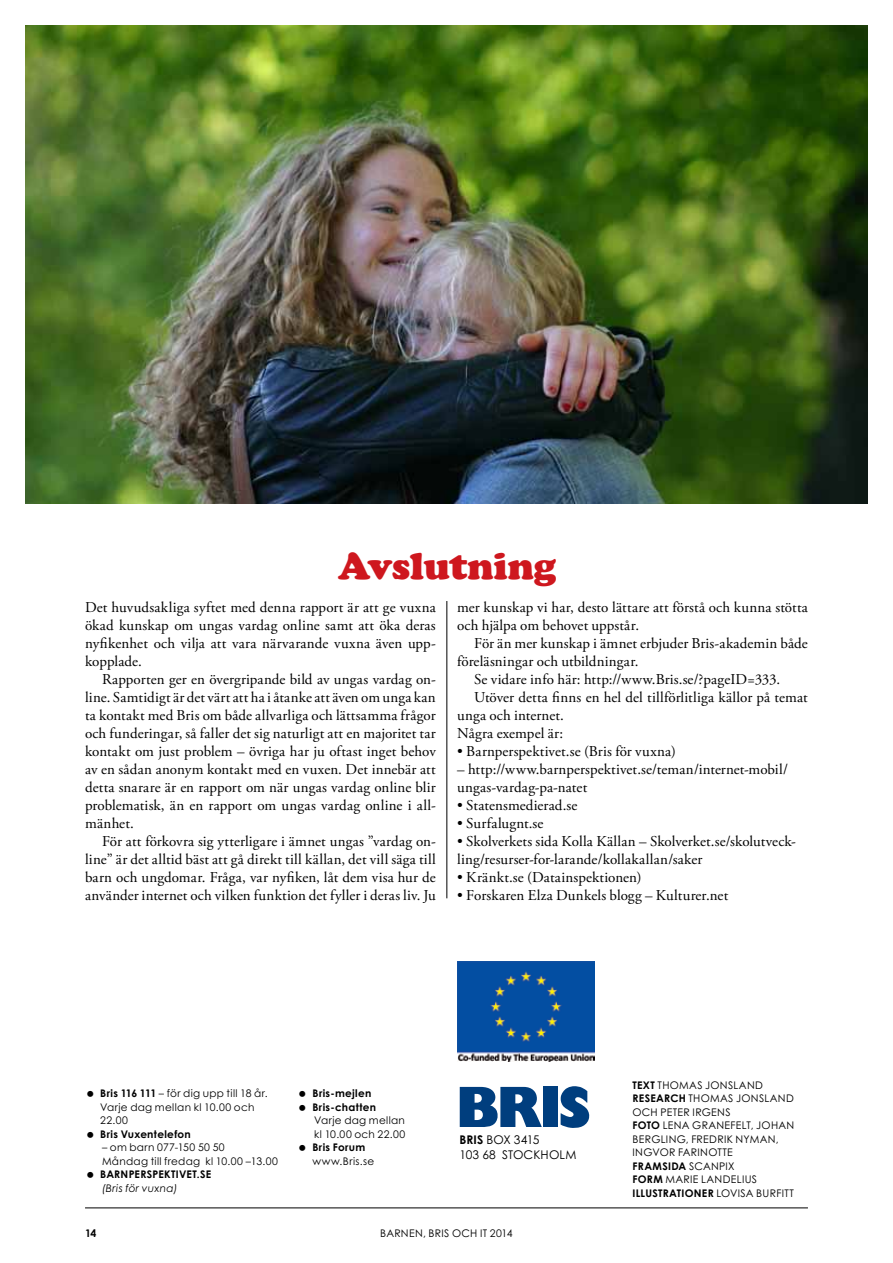
<style>
.page{position:relative;width:893px;height:1263px;background:#fff}
.page>*{position:absolute;margin:0;border:0;box-sizing:border-box;transform-origin:0 0}
.t1{font:900 39px "Cooper";letter-spacing:-.01em;color:#ce171e}
.t2{font:15px/18px "Adobe Garamond Pro";letter-spacing:.01em;color:#000;text-align:justify}
.t3{font:12px/14.4px "Century Gothic Std";letter-spacing:.01em;color:#000}
.t4{font:10.5px/13.5px "Century Gothic Std";letter-spacing:.03em;color:#000}
.t5{font:700 10.5px/13.5px "Century Gothic Std";letter-spacing:.025em;color:#000}
.t6{font:italic 10.5px "Century Gothic Std";letter-spacing:.035em;color:#000}
.s1{font-weight:700}
</style>
<div class="page">
<hr style="left:85px;top:1207px;width:723px;height:1px;background:#000">
<hr style="left:447px;top:601px;width:1px;height:297px;background:#000">
<img style="left:26px;top:26px;width:841px;height:477px">
<div style="left:543px;top:1087px;width:15px;height:40px;background:#003e7e"></div>
<svg style="left:460px;top:1087px;width:82px;height:40px"></svg>
<svg style="left:560px;top:1086px;width:30px;height:42px"></svg>
<img style="left:457px;top:961px;width:137px;height:101px">
<h1 class="t1" style="left:338px;top:543px;width:220px">Avslutning</h1>
<p class="t2" style="left:85px;top:599px;width:352px">Det huvudsakliga syftet med denna rapport är att ge vuxna ökad kunskap om ungas vardag online samt att öka deras nyfikenhet och vilja att vara närvarande vuxna även upp&shy;kopplade.</p>
<p class="t2" style="left:85px;top:671px;width:352px;text-indent:17px">Rapporten ger en övergripande bild av ungas vardag on&shy;line. Samtidigt är det värt att ha i åtanke att även om unga kan ta kontakt med Bris om både allvarliga och lättsamma frågor och funderingar, så faller det sig naturligt att en majoritet tar kontakt om just problem – övriga har ju oftast inget behov av en sådan anonym kontakt med en vuxen. Det innebär att detta snarare är en rapport om när ungas vardag online blir problematisk, än en rapport om ungas vardag online i all&shy;mänhet.</p>
<p class="t2" style="left:85px;top:833px;width:352px;text-indent:17px">För att förkovra sig ytterligare i ämnet ungas ”vardag on&shy;line” är det alltid bäst att gå direkt till källan, det vill säga till barn och ungdomar. Fråga, var nyfiken, låt dem visa hur de använder internet och vilken funktion det fyller i deras liv. Ju</p>
<p class="t2" style="left:457px;top:599px;width:352px">mer kunskap vi har, desto lättare att förstå och kunna stötta och hjälpa om behovet uppstår.</p>
<p class="t2" style="left:474px;top:635px;width:335px">För än mer kunskap i ämnet erbjuder Bris-akademin både</p>
<p class="t2" style="left:457px;top:653px;width:183px">föreläsningar och utbildningar.</p>
<p class="t2" style="left:474px;top:671px;width:307px">Se vidare info här: http://www.Bris.se/?pageID=333.</p>
<p class="t2" style="left:474px;top:689px;width:335px">Utöver detta finns en hel del tillförlitliga källor på temat</p>
<p class="t2" style="left:457px;top:707px;width:108px">unga och internet.</p>
<p class="t2" style="left:457px;top:725px;width:108px">Några exempel är:</p>
<p class="t2" style="left:457px;top:743px;width:220px">• Barnperspektivet.se (Bris för vuxna)</p>
<p class="t2" style="left:457px;top:761px;width:332px">– http://www.barnperspektivet.se/teman/internet-mobil/ ungas-vardag-pa-natet</p>
<p class="t2" style="left:457px;top:797px;width:122px">• Statensmedierad.se</p>
<p class="t2" style="left:457px;top:815px;width:88px">• Surfalugnt.se</p>
<p class="t2" style="left:457px;top:833px;width:340px">• Skolverkets sida Kolla Källan – Skolverket.se/skolutveck&shy;ling/resurser-for-larande/kollakallan/saker</p>
<p class="t2" style="left:457px;top:869px;width:186px">• Kränkt.se (Datainspektionen)</p>
<p class="t2" style="left:457px;top:887px;width:273px">• Forskaren Elza Dunkels blogg – Kulturer.net</p>
<p class="t4" style="left:100px;top:1086px;width:169px"><span class="s1">BRIS 116 111</span> – FÖR DIG UPP TILL 18 ÅR.<br>VARJE DAG MELLAN KL 10.00 OCH<br>22.00</p>
<p class="t5" style="left:100px;top:1127px;width:92px">BRIS VUXENTELEFON</p>
<p class="t4" style="left:102px;top:1140px;width:177px">– OM BARN 077-150 50 50<br>MÅNDAG TILL FREDAG KL 10.00 –13.00</p>
<p class="t5" style="left:100px;top:1167px;width:112px">BARNPERSPEKTIVET.SE</p>
<p class="t6" style="left:102px;top:1181px;width:77px">(Bris för vuxna)</p>
<p class="t5" style="left:312px;top:1086px;width:65px">BRIS-MEJLEN<br>BRIS-CHATTEN</p>
<p class="t4" style="left:314px;top:1113px;width:93px">VARJE DAG MELLAN<br>KL 10.00 OCH 22.00</p>
<p class="t5" style="left:312px;top:1140px;width:54px">BRIS FORUM</p>
<p class="t4" style="left:312px;top:1154px;width:63px">WWW.BRIS.SE</p>
<p class="t3" style="left:459px;top:1132px;width:117px"><span class="s1">BRIS</span> BOX 3415<br>103 68 STOCKHOLM</p>
<p class="t4" style="left:632px;top:1078px;width:163px"><span class="s1">TEXT</span> THOMAS JONSLAND<br><span class="s1">RESEARCH</span> THOMAS JONSLAND<br>OCH PETER IRGENS<br><span class="s1">FOTO</span> LENA GRANEFELT, JOHAN<br>BERGLI NG, FREDRI K NYMAN,<br>INGVOR FARI NOTTE<br><span class="s1">FRAMSIDA</span> SCANPIX<br><span class="s1">FORM</span> MARI E LANDELIUS<br><span class="s1">ILLUSTRATIONER</span> LOVISA BU RFITT</p>
<p class="t5" style="left:85px;top:1226px;width:13px">14</p>
<p class="t4" style="left:380px;top:1226px;width:134px">BARNEN, BRIS OCH IT 2014</p>
</div>
